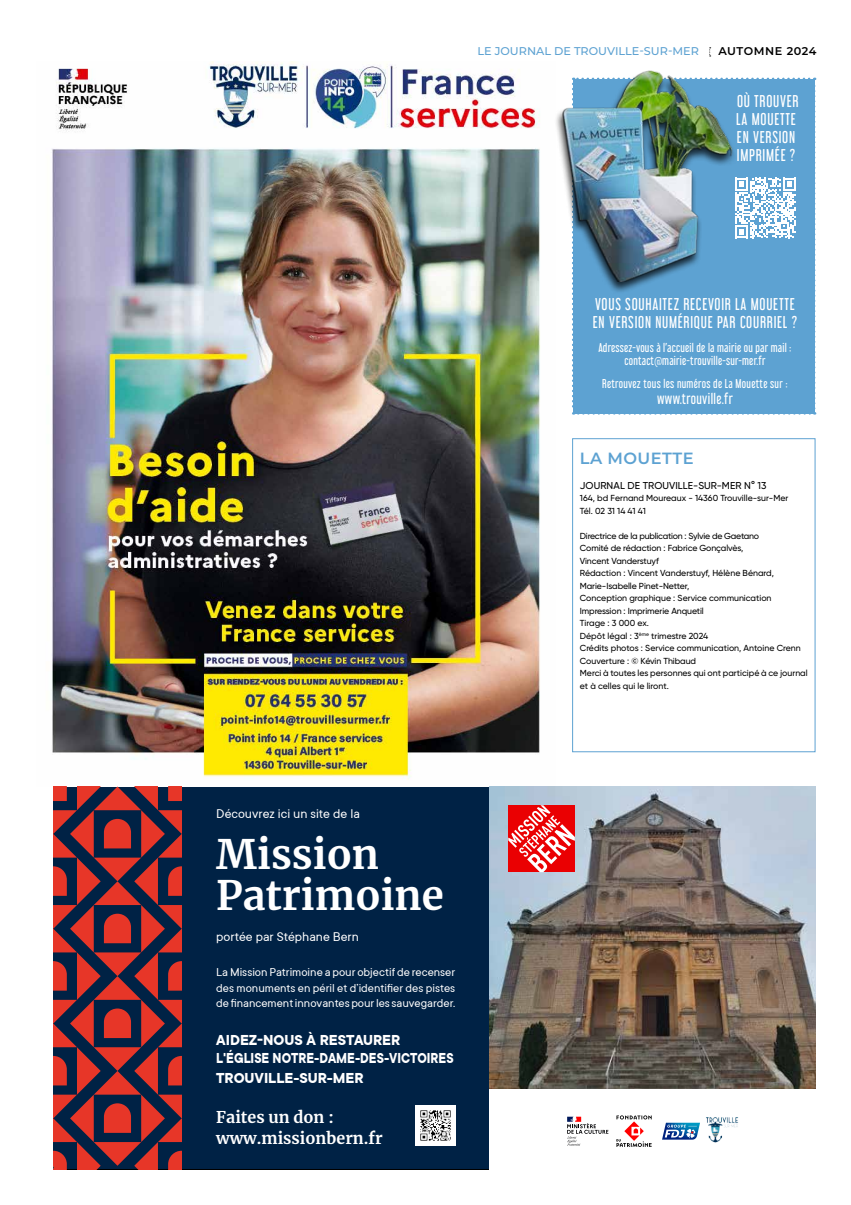
<style>
.page{position:relative;width:851px;height:1205px;background:#fff}
.page>*{position:absolute;margin:0;border:0;box-sizing:border-box;transform-origin:0 0}
.t1{font:700 40.12px/41.4px "Merriweather";color:#fff}
.t2{font:600 16.25px "Montserrat";letter-spacing:.025em;color:#5da2d2}
.t3{font:16px/20px "PF1 TT Commons Bold";color:#fff;scale:.87 1}
.t4{font:700 16px/20px "Merriweather";color:#fff}
.t5{font:700 16px "TT Commons";color:#fff}
.t6{font:15px/18px "Libel Suit Rg";letter-spacing:.05em;color:#fff}
.t7{font:14px "TT Commons";color:#fff}
.t8{font:13.75px "Libel Suit Rg";letter-spacing:.025em;color:#fff}
.t9{font:12.75px/15.2px "TT Commons";color:#fff;text-align:justify}
.t10{font:11.25px/13.5px "Libel Suit Rg";letter-spacing:.02em;color:#fff;text-align:center}
.t11{font:500 11.25px "Montserrat";color:#5da2d2}
.t12{font:600 11.25px "Montserrat";letter-spacing:.045em;color:#000}
.t13{font:500 10px "Gilroy";letter-spacing:.01em;color:#000}
.t14{font:500 8.75px/12.5px "Gilroy";letter-spacing:-.01em;color:#000}
</style>
<div class="page">
<img style="left:52px;top:61px;width:488px;height:719px">
<div style="left:572px;top:438px;width:243px;height:314px;border:1px solid #5da2d2"></div>
<img style="left:556px;top:70px;width:182px;height:153px">
<img style="left:572px;top:78px;width:243px;height:337px">
<div style="left:181px;top:786px;width:308px;height:383px;background:#002245"></div>
<svg style="left:53px;top:786px;width:128px;height:383px"></svg>
<div style="left:415px;top:1105px;width:41px;height:40px;background:#fff"></div>
<img style="left:489px;top:786px;width:326px;height:303px">
<img style="left:420px;top:1110px;width:31px;height:31px">
<svg style="left:616px;top:1115px;width:35px;height:32px"></svg>
<svg style="left:567px;top:1116px;width:41px;height:29px"></svg>
<svg style="left:662px;top:1122px;width:38px;height:18px"></svg>
<svg style="left:508px;top:805px;width:66px;height:67px"></svg>
<img style="left:706px;top:1117px;width:32px;height:26px">
<p class="t11" style="left:477px;top:43px;width:223px">LE JOURNAL DE TROUVILLE-SUR-MER</p>
<p class="t12" style="left:718px;top:43px;width:99px">AUTOMNE 2024</p>
<h3 class="t6" style="left:736px;top:90px;width:64px">OÙ TROUVER<br>LA MOUETTE<br>EN VERSION<br>IMPRIMÉE ?</h3>
<h3 class="t7" style="left:216px;top:805px;width:145px">Découvrez ici un site de la</h3>
<h1 class="t1" style="left:216px;top:832px;width:229px">Mission<br>Patrimoine</h1>
<h3 class="t7" style="left:216px;top:927px;width:144px">portée par Stéphane Bern</h3>
<h3 class="t9" style="left:216px;top:964px;width:240px">La Mission Patrimoine a pour objectif de recenser des monuments en péril et d’identifier des pistes de financement innovantes pour les sauvegarder.</h3>
<h3 class="t5" style="left:216px;top:1029px;width:185px">AIDEZ-NOUS À RESTAURER</h3>
<h3 class="t3" style="left:216px;top:1048px;width:274px">L'ÉGLISE NOTRE-DAME-DES-VICTOIRES<br>TROUVILLE-SUR-MER</h3>
<h3 class="t4" style="left:216px;top:1107px;width:168px">Faites un don : www.missionbern.fr</h3>
<h3 class="t6" style="left:592px;top:294px;width:206px">VOUS SOUHAITEZ RECEVOIR LA MOUETTE<br>EN VERSION NUMÉRIQUE PAR COURRIEL ?</h3>
<p class="t10" style="left:598px;top:339px;width:194px">Adressez-vous à l’accueil de la mairie ou par mail : contact@mairie-trouville-sur-mer.fr</p>
<p class="t10" style="left:602px;top:375px;width:187px">Retrouvez tous les numéros de La Mouette sur :</p>
<h3 class="t8" style="left:657px;top:388px;width:77px">www.trouville.fr</h3>
<h2 class="t2" style="left:579px;top:446px;width:115px">LA MOUETTE</h2>
<p class="t13" style="left:580px;top:479px;width:188px">JOURNAL DE TROUVILLE-SUR-MER N° 13</p>
<p class="t14" style="left:579px;top:492px;width:210px">164, bd Fernand Moureaux - 14360 Trouville-sur-Mer<br>Tél. 02 31 14 41 41</p>
<p class="t14" style="left:579px;top:529px;width:229px">Directrice de la publication : Sylvie de Gaetano<br>Comité de rédaction : Fabrice Gonçalvès,<br>Vincent Vanderstuyf<br>Rédaction : Vincent Vanderstuyf, Hélène Bénard, Marie-Isabelle Pinet-Netter,<br>Conception graphique : Service communication Impression : Imprimerie Anquetil<br>Tirage : 3 000 ex.<br>Dépôt légal : 3<sup>ème</sup> trimestre 2024<br>Crédits photos : Service communication, Antoine Crenn Couverture : © Kévin Thibaud<br>Merci à toutes les personnes qui ont participé à ce journal et à celles qui le liront.</p>
</div>
